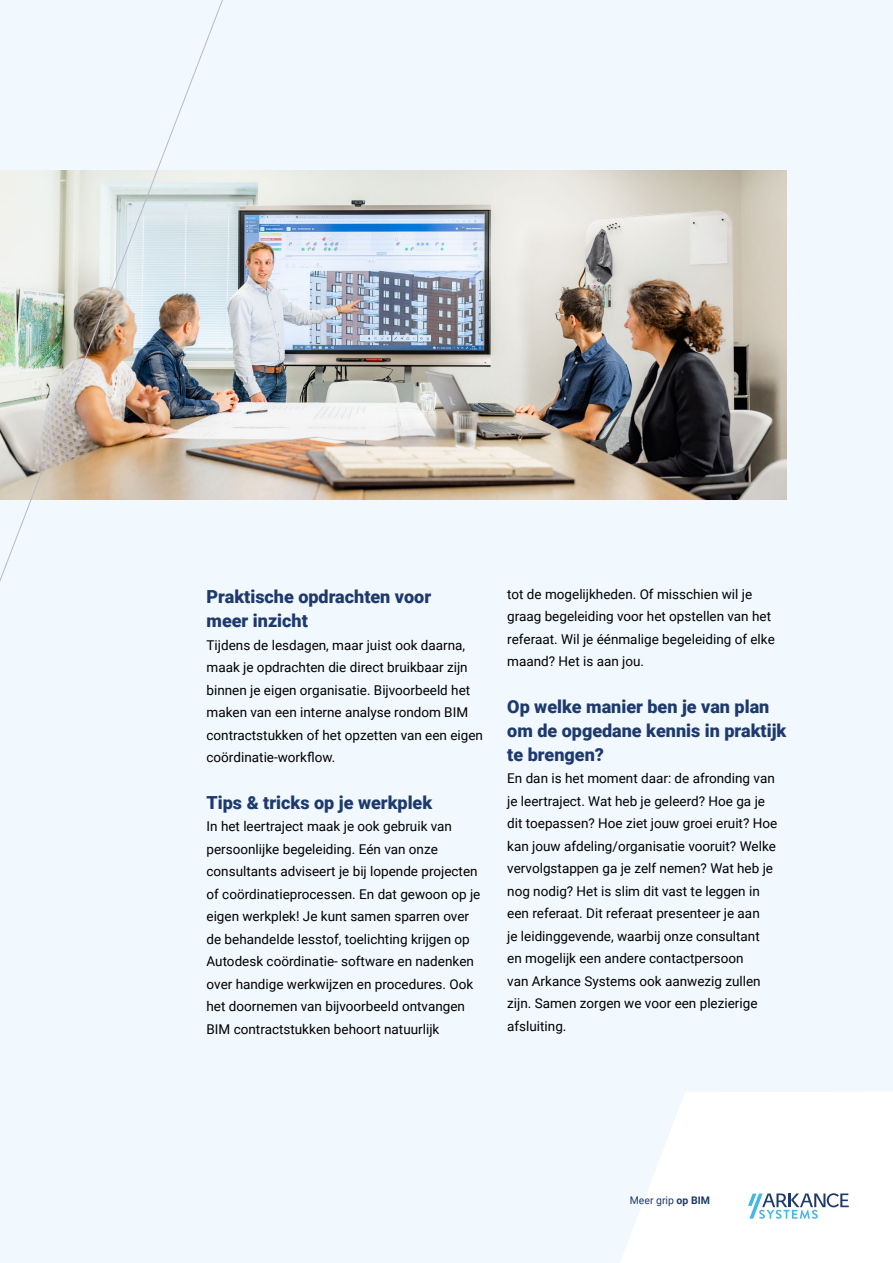
<style>
.page{position:relative;width:893px;height:1263px;background:#f1f8fe}
.page>*{position:absolute;margin:0;border:0;box-sizing:border-box;transform-origin:0 0}
.t1{font:900 18px/24px "Roboto";color:#1e3a6d}
.t2{font:13.5px/22.5px "Roboto";color:#000}
.t3{font:10.5px "Roboto";color:#1e3a6d}
.s1{font-weight:700}
</style>
<div class="page">
<svg style="left:620px;top:1092px;width:273px;height:171px;fill:#fff"></svg>
<img style="left:288px;top:170px;width:499px;height:329px">
<img style="left:0;top:0;width:288px;height:582px">
<svg style="left:748px;top:1193px;width:101px;height:26px"></svg>
<h1 class="t1" style="left:207px;top:584px;width:226px">Praktische opdrachten voor meer inzicht</h1>
<p class="t2" style="left:207px;top:633px;width:278px">Tijdens de lesdagen, maar juist ook daarna, maak je opdrachten die direct bruikbaar zijn binnen je eigen organisatie. Bijvoorbeeld het maken van een interne analyse rondom BIM contractstukken of het opzetten van een eigen coördinatie-workflow.</p>
<h1 class="t1" style="left:207px;top:790px;width:227px">Tips &amp; tricks op je werkplek</h1>
<p class="t2" style="left:207px;top:815px;width:275px">In het leertraject maak je ook gebruik van persoonlijke begeleiding. Eén van onze consultants adviseert je bij lopende projecten of coördinatieprocessen. En dat gewoon op je eigen werkplek! Je kunt samen sparren over de behandelde lesstof, toelichting krijgen op Autodesk coördinatie- software en nadenken over handige werkwijzen en procedures. Ook het doornemen van bijvoorbeeld ontvangen BIM contractstukken behoort natuurlijk</p>
<p class="t2" style="left:507px;top:582px;width:269px">tot de mogelijkheden. Of misschien wil je graag begeleiding voor het opstellen van het referaat. Wil je éénmalige begeleiding of elke maand? Het is aan jou.</p>
<h1 class="t1" style="left:507px;top:693px;width:281px">Op welke manier ben je van plan om de opgedane kennis in praktijk te brengen?</h1>
<p class="t2" style="left:507px;top:767px;width:272px">En dan is het moment daar: de afronding van je leertraject. Wat heb je geleerd? Hoe ga je dit toepassen? Hoe ziet jouw groei eruit? Hoe kan jouw afdeling/organisatie vooruit? Welke vervolgstappen ga je zelf nemen? Wat heb je nog nodig? Het is slim dit vast te leggen in een referaat. Dit referaat presenteer je aan<br>je leidinggevende, waarbij onze consultant en mogelijk een andere contactpersoon<br>van Arkance Systems ook aanwezig zullen zijn. Samen zorgen we voor een plezierige afsluiting.</p>
<p class="t3" style="left:630px;top:1193px;width:82px">Meer grip <span class="s1">op BIM</span></p>
</div>
